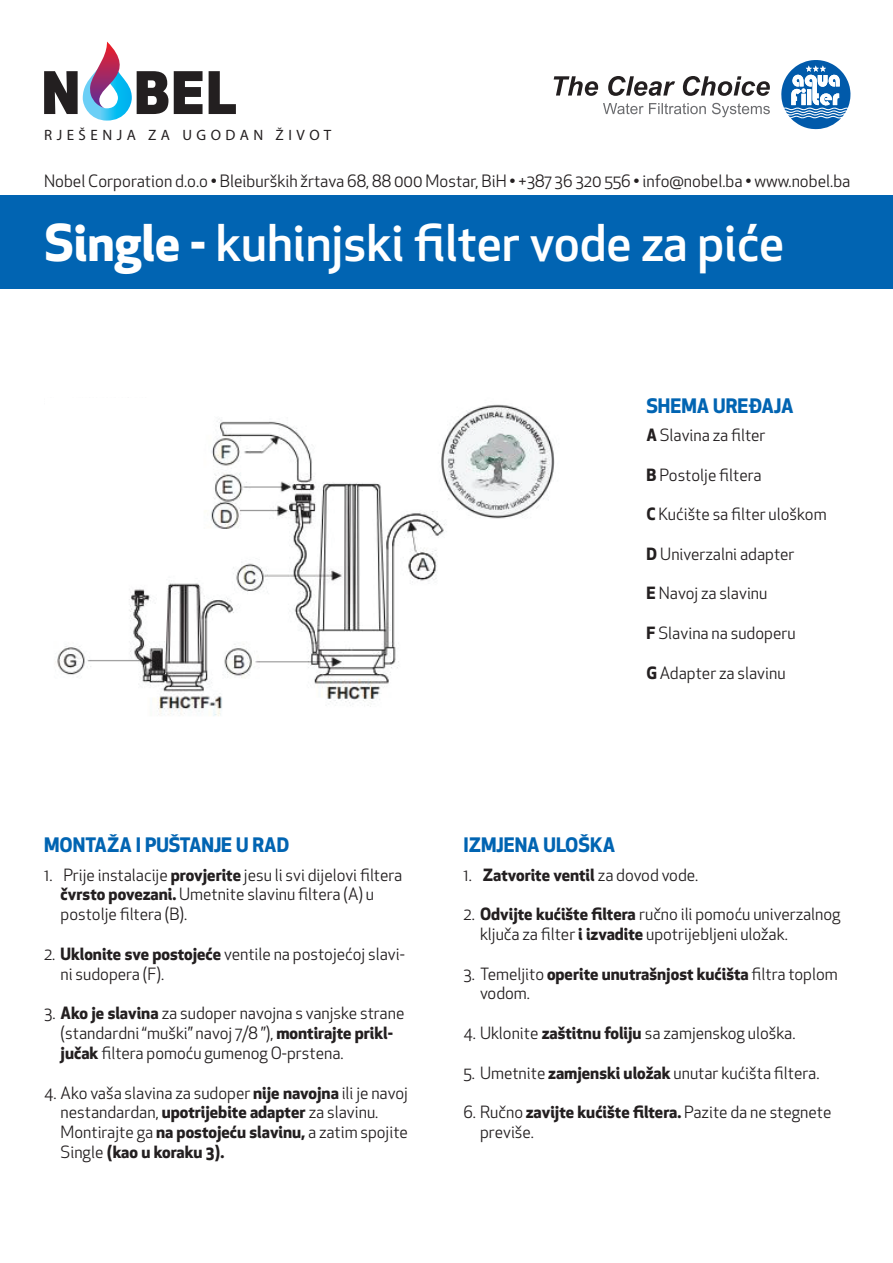
<style>
.page{position:relative;width:893px;height:1263px;background:#fff}
.page>*{position:absolute;margin:0;border:0;box-sizing:border-box;transform-origin:0 0}
.t1{font:500 49.5px "Apex New";color:#fff}
.t2{font:700 19.5px "Apex New";color:#0164b2}
.t3{font:16.65px "Apex New";color:#231f20}
.t4{font:16.5px/19.8px "Apex New";color:#231f20}
.t5{font:700 16.5px "Apex New";color:#231f20}
.t6{font:15px "Myriad Pro";letter-spacing:.3em;color:#231f20}
.s1{font-weight:700}
.s2{font-weight:400}
</style>
<div class="page">
<img style="left:55px;top:404px;width:500px;height:312px">
<div style="left:0;top:196px;width:893px;height:93px;background:#0164b2"></div>
<svg style="left:174px;top:71px;width:29px;height:43px"></svg>
<svg style="left:209px;top:71px;width:27px;height:43px"></svg>
<svg style="left:44px;top:42px;width:124px;height:79px"></svg>
<svg style="left:603px;top:103px;width:167px;height:14px"></svg>
<svg style="left:554px;top:76px;width:216px;height:20px"></svg>
<svg style="left:781px;top:60px;width:69px;height:69px"></svg>
<p class="t6" style="left:44px;top:126px;width:289px">RJEŠENJA ZA UGODAN ŽIVOT</p>
<p class="t3" style="left:44px;top:170px;width:808px">Nobel Corporation d.o.o • Bleiburških žrtava 68, 88 000 Mostar, BiH • +387 36 320 556 • info@nobel.ba • www.nobel.ba</p>
<h1 class="t1" style="left:45px;top:209px;width:741px"><span class="s1">Single -</span> kuhinjski filter vode za piće</h1>
<p class="t2" style="left:646px;top:391px;width:149px">SHEMA UREĐAJA</p>
<p class="t4" style="left:646px;top:425px;width:121px"><span class="s1">A</span> Slavina za filter</p>
<p class="t4" style="left:646px;top:465px;width:117px"><span class="s1">B</span> Postolje filtera</p>
<p class="t4" style="left:646px;top:504px;width:182px"><span class="s1">C</span> Kućište sa filter uloškom</p>
<p class="t4" style="left:646px;top:544px;width:150px"><span class="s1">D</span> Univerzalni adapter</p>
<p class="t4" style="left:646px;top:583px;width:123px"><span class="s1">E</span> Navoj za slavinu</p>
<p class="t4" style="left:646px;top:623px;width:151px"><span class="s1">F</span> Slavina na sudoperu</p>
<p class="t4" style="left:646px;top:663px;width:141px"><span class="s1">G</span> Adapter za slavinu</p>
<p class="t2" style="left:44px;top:831px;width:247px">MONTAŽA I PUŠTANJE U RAD</p>
<p class="t4" style="left:61px;top:865px;width:343px;text-indent:-16px">1. Prije instalacije <span class="s1">provjerite</span> jesu li svi dijelovi filtera <span class="s1">čvrsto povezani.</span> Umetnite slavinu filtera (A) u postolje filtera (B).</p>
<p class="t4" style="left:61px;top:944px;width:346px;text-indent:-16px">2. <span class="s1">Uklonite sve postojeće</span> ventile na postojećoj slavi&shy;ni sudopera (F).</p>
<p class="t4" style="left:61px;top:1003px;width:345px;text-indent:-16px">3. <span class="s1">Ako je slavina</span> za sudoper navojna s vanjske strane (standardni “muški” navoj 7/8 ”), <span class="s1">montirajte prikl&shy;jučak</span> filtera pomoću gumenog O-prstena.</p>
<p class="t4" style="left:61px;top:1082px;width:349px;text-indent:-16px">4. Ako vaša slavina za sudoper <span class="s1">nije navojna</span> ili je navoj nestandardan, <span class="s1">upotrijebite adapter</span> za slavinu.<br>Montirajte ga <span class="s1">na postojeću slavinu,</span> a zatim spojite Single <span class="s1">(kao u koraku 3).</span></p>
<p class="t2" style="left:463px;top:831px;width:153px">IZMJENA ULOŠKA</p>
<p class="t5" style="left:463px;top:863px;width:236px"><span class="s2">1.</span> Zatvorite ventil <span class="s2">za dovod vode.</span></p>
<p class="t4" style="left:480px;top:904px;width:362px;text-indent:-16px">2. <span class="s1">Odvijte kućište filtera</span> ručno ili pomoću univerzalnog ključa za filter <span class="s1">i izvadite</span> upotrijebljeni uložak.</p>
<p class="t4" style="left:480px;top:964px;width:359px;text-indent:-16px">3. Temeljito <span class="s1">operite unutrašnjost kućišta</span> filtra toplom vodom.</p>
<p class="t4" style="left:463px;top:1023px;width:334px">4. Uklonite <span class="s1">zaštitnu foliju</span> sa zamjenskog uloška.</p>
<p class="t4" style="left:463px;top:1063px;width:357px">5. Umetnite <span class="s1">zamjenski uložak</span> unutar kućišta filtera.</p>
<p class="t4" style="left:480px;top:1102px;width:353px;text-indent:-16px">6. Ručno <span class="s1">zavijte kućište filtera.</span> Pazite da ne stegnete previše.</p>
</div>
